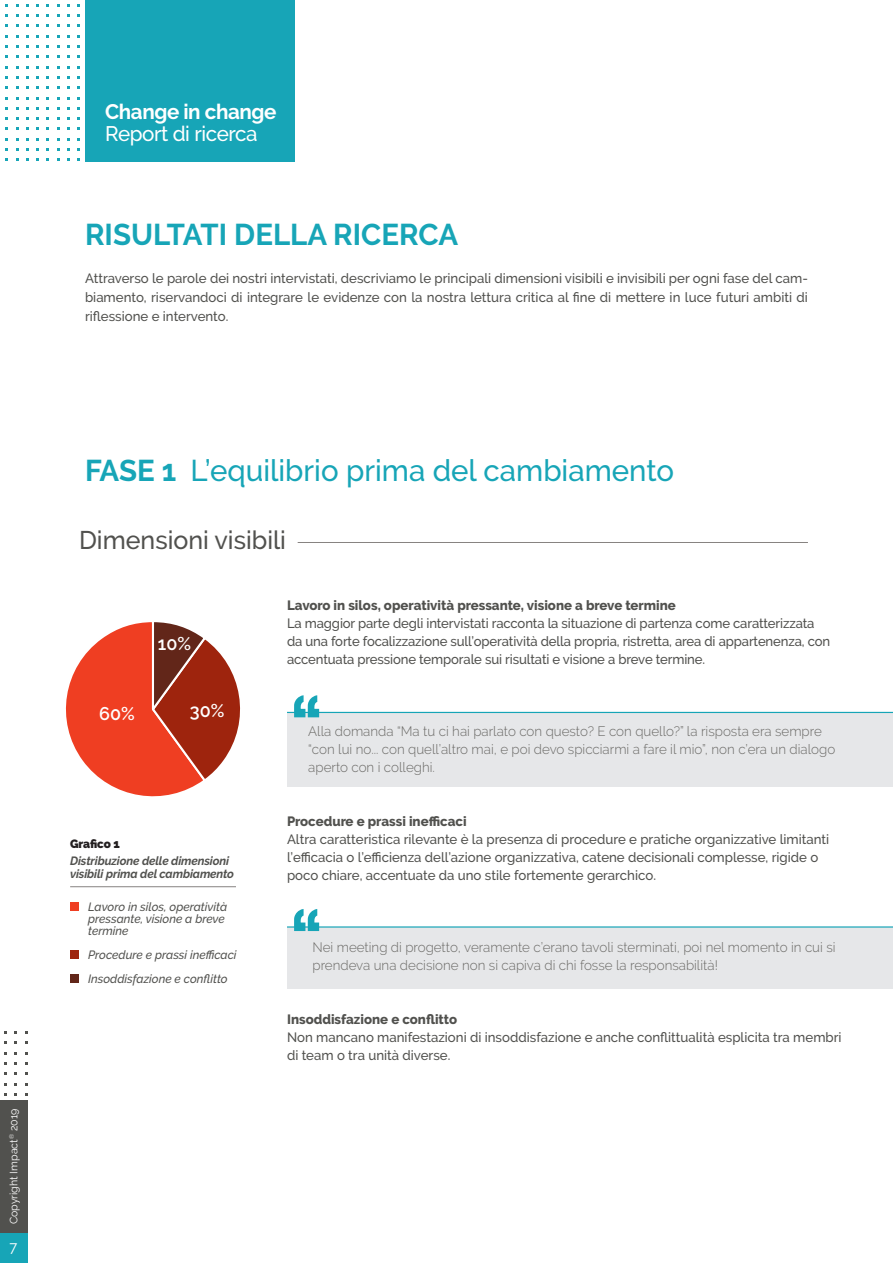
<style>
.page{position:relative;width:893px;height:1263px;background:#fff}
.page>*{position:absolute;margin:0;border:0;box-sizing:border-box;transform-origin:0 0}
.t1{font:500 30px "Raleway";color:#17a5b7}
.t2{font:700 30px "Raleway";color:#17a5b7}
.t3{font:500 25.5px "Raleway";color:#51514e}
.t4{font:500 21px "Raleway";letter-spacing:-.02em;color:#fff}
.t5{font:700 21px "Raleway";letter-spacing:-.02em;color:#fff}
.t6{font:600 18.3px "Raleway";color:#fff}
.t7{font:15px "Raleway";color:#fff}
.t8{font:300 13.65px/18px "Raleway";color:#6a6966}
.t9{font:500 13.5px/18px "Raleway";color:#51514e}
.t10{font:800 13.5px "Raleway";color:#51514e}
.t11{font:italic 500 12px/12px "Raleway";color:#51514e}
.t12{font:italic 700 12px/13.5px "Raleway";letter-spacing:-.01em;color:#51514e}
.t13{font:900 12px "Raleway";letter-spacing:-.01em;color:#231f20}
.t14{font:10.65px "Raleway";color:#fff}
.s1{font-weight:700}
</style>
<div class="page">
<div style="left:0;top:1100px;width:28px;height:133px;background:#51514e"></div>
<div style="left:0;top:1233px;width:28px;height:30px;background:#17a5b7"></div>
<div style="left:85px;top:0;width:210px;height:162px;background:#17a5b7"></div>
<div style="left:287px;top:712px;width:606px;height:74px;background:#e6e7e9"></div>
<div style="left:287px;top:927px;width:606px;height:61px;background:#e6e7e9"></div>
<hr style="left:287px;top:712px;width:606px;height:1px;background:#17a5b7">
<hr style="left:287px;top:926px;width:606px;height:1px;background:#17a5b7">
<svg style="left:65px;top:622px;width:176px;height:175px"></svg>
<hr style="left:298px;top:542px;width:510px;height:1px;background:#878381">
<svg style="left:294px;top:695px;width:25px;height:22px"></svg>
<svg style="left:294px;top:909px;width:25px;height:22px"></svg>
<hr style="left:70px;top:886px;width:166px;height:1px;background:#878381">
<div style="left:70px;top:903px;width:9px;height:8px;background:#ef3e22"></div>
<div style="left:70px;top:951px;width:9px;height:8px;background:#9e240d"></div>
<div style="left:70px;top:975px;width:9px;height:8px;background:#622619"></div>
<p class="t5" style="left:105px;top:99px;width:173px">Change in change</p>
<p class="t4" style="left:105px;top:122px;width:154px">Report di ricerca</p>
<p class="t2" style="left:85px;top:217px;width:375px">RISULTATI DELLA RICERCA</p>
<p class="t9" style="left:85px;top:268px;width:724px;line-height:19.2px;text-align:justify">Attraverso le parole dei nostri intervistati, descriviamo le principali dimensioni visibili e invisibili per ogni fase del cam&shy;biamento, riservandoci di integrare le evidenze con la nostra lettura critica al fine di mettere in luce futuri ambiti di riflessione e intervento.</p>
<p class="t14" style="left:8px;top:1224px;width:118px;rotate:-90deg">Copyright Impact<sup>®</sup> 2019</p>
<p class="t7" style="left:9px;top:1237px;width:9px">7</p>
<p class="t1" style="left:85px;top:453px;width:591px"><span class="s1">FASE 1</span> L’equilibrio prima del cambiamento</p>
<p class="t3" style="left:79px;top:525px;width:208px">Dimensioni visibili</p>
<p class="t6" style="left:99px;top:703px;width:37px">60%</p>
<p class="t6" style="left:158px;top:633px;width:35px">10%</p>
<p class="t6" style="left:190px;top:700px;width:36px">30%</p>
<p class="t13" style="left:70px;top:837px;width:51px">Grafico 1</p>
<p class="t12" style="left:70px;top:854px;width:165px">Distribuzione delle dimensioni visibili prima del cambiamento</p>
<p class="t11" style="left:88px;top:901px;width:141px">Lavoro in silos, operatività pressante, visione a breve termine</p>
<p class="t11" style="left:88px;top:949px;width:150px">Procedure e prassi inefficaci</p>
<p class="t11" style="left:88px;top:973px;width:141px">Insoddisfazione e conflitto</p>
<p class="t10" style="left:287px;top:598px;width:390px">Lavoro in silos, operatività pressante, visione a breve termine</p>
<p class="t9" style="left:287px;top:614px;width:545px">La maggior parte degli intervistati racconta la situazione di partenza come caratterizzata da una forte focalizzazione sull’operatività della propria, ristretta, area di appartenenza, con accentuata pressione temporale sui risultati e visione a breve termine.</p>
<p class="t8" style="left:308px;top:722px;width:528px">Alla domanda “Ma tu ci hai parlato con questo? E con quello?” la risposta era sempre “con lui no... con quell’altro mai, e poi devo spicciarmi a fare il mio”, non c’era un dialogo aperto con i colleghi.</p>
<p class="t10" style="left:287px;top:814px;width:181px">Procedure e prassi inefficaci</p>
<p class="t9" style="left:287px;top:830px;width:544px">Altra caratteristica rilevante è la presenza di procedure e pratiche organizzative limitanti l’efficacia o l’efficienza dell’azione organizzativa, catene decisionali complesse, rigide o poco chiare, accentuate da uno stile fortemente gerarchico.</p>
<p class="t8" style="left:313px;top:938px;width:524px">Nei meeting di progetto, veramente c’erano tavoli sterminati, poi nel momento in cui si prendeva una decisione non si capiva di chi fosse la responsabilità!</p>
<p class="t10" style="left:287px;top:1012px;width:172px">Insoddisfazione e conflitto</p>
<p class="t9" style="left:287px;top:1028px;width:556px">Non mancano manifestazioni di insoddisfazione e anche conflittualità esplicita tra membri di team o tra unità diverse.</p>
</div>
